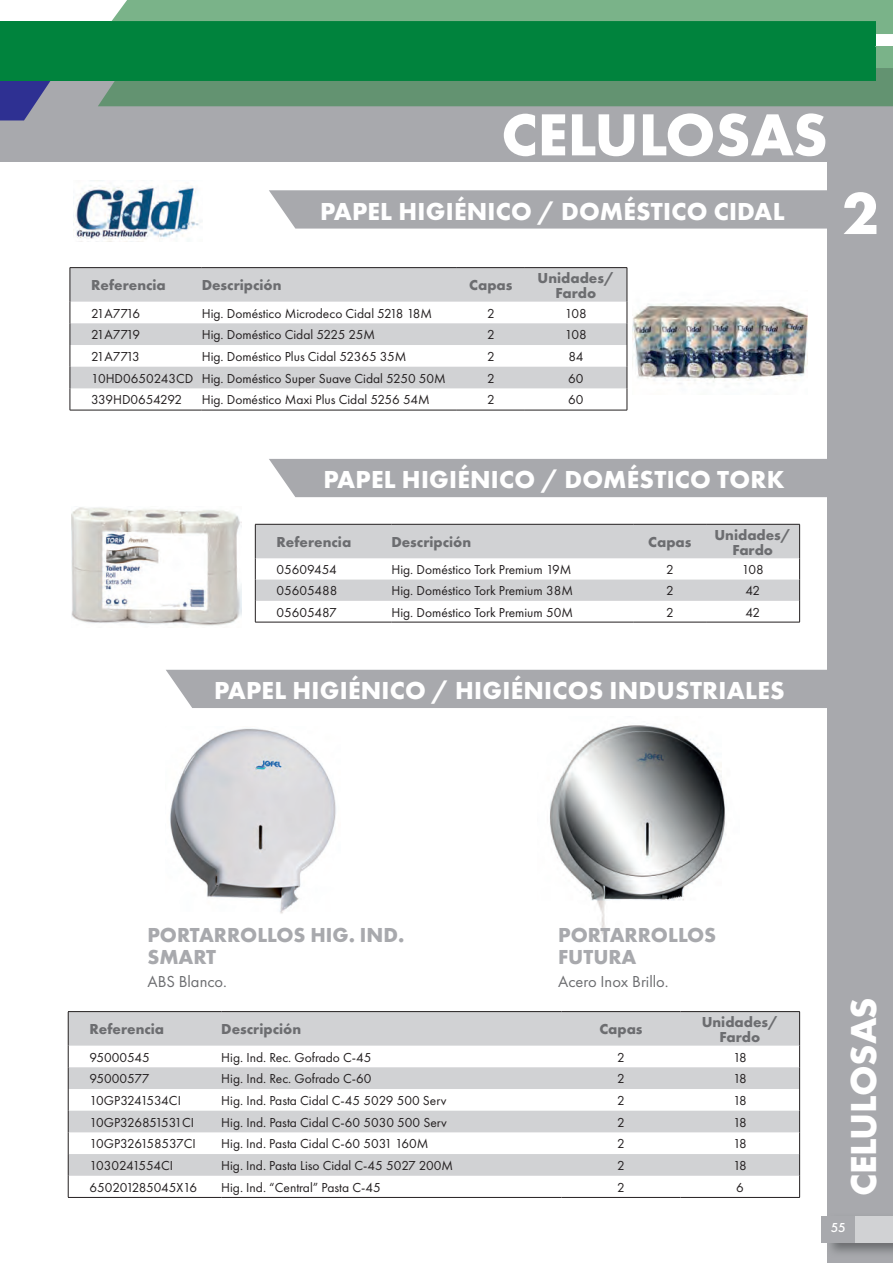
<style>
.page{position:relative;width:893px;height:1263px;background:#fff}
.page>*{position:absolute;margin:0;border:0;box-sizing:border-box;transform-origin:0 0}
.t1{font:700 61.5px "Futura PT";color:#fff}
.t2{font:700 37.5px "Futura PT";color:#fff}
.t3{font:700 25.5px "Futura PT";letter-spacing:.01em;color:#fff}
.t4{font:700 21px/22.5px "Futura PT";color:#a8a9ad}
.t5{font:16.5px "Futura PT";color:#6c6d70}
.t6{font:700 15px/15px "Futura PT";color:#6c6d70;text-align:center}
.t7{font:13.5px "Futura PT";color:#231f20}
.t8{font:13.5px "Futura PT";letter-spacing:-.02em;color:#231f20}
.t9{font:13.5px "Futura PT";letter-spacing:-.025em;color:#231f20}
.t10{font:13.5px "Futura PT";letter-spacing:-.055em;color:#231f20}
.t11{font:13.5px "Futura PT";letter-spacing:-.06em;color:#231f20}
.t12{font:13.5px "Futura PT";letter-spacing:-.075em;color:#231f20}
.t13{font:500 13.5px "Futura PT";color:#fff}
</style>
<div class="page">
<div style="left:828px;top:159px;width:65px;height:1104px;background:#a8a9ad"></div>
<div style="left:828px;top:1216px;width:65px;height:27px;background:#d1d2d4"></div>
<div style="left:821px;top:1216px;width:34px;height:27px;background:#a8a9ad"></div>
<div style="left:0;top:68px;width:893px;height:94px;background:#a8a9ad"></div>
<svg style="left:0;top:81px;width:51px;height:39px"></svg>
<div style="left:0;top:21px;width:876px;height:60px;background:#00833d"></div>
<svg style="left:98px;top:47px;width:795px;height:59px"></svg>
<svg style="left:111px;top:0;width:782px;height:34px"></svg>
<svg style="left:269px;top:190px;width:559px;height:39px;background:#abacb0"></svg>
<div style="left:269px;top:459px;width:559px;height:38px;background:#a8a9ad"></div>
<div style="left:166px;top:670px;width:662px;height:38px;background:#a8a9ad"></div>
<img style="left:71px;top:507px;width:171px;height:119px">
<img style="left:632px;top:302px;width:176px;height:82px">
<img style="left:170px;top:728px;width:166px;height:186px">
<img style="left:550px;top:725px;width:176px;height:210px">
<img style="left:75px;top:185px;width:127px;height:56px">
<svg style="left:71px;top:268px;width:556px;height:120px;fill:#d1d2d4"></svg>
<hr style="left:70px;top:267px;width:132px;height:1px;background:#231f20">
<hr style="left:70px;top:268px;width:1px;height:34px;background:#231f20">
<hr style="left:202px;top:267px;width:255px;height:1px;background:#231f20">
<hr style="left:457px;top:267px;width:68px;height:1px;background:#231f20">
<hr style="left:525px;top:267px;width:102px;height:1px;background:#231f20">
<hr style="left:627px;top:268px;width:1px;height:34px;background:#231f20">
<svg style="left:70px;top:302px;width:1px;height:108px"></svg>
<svg style="left:627px;top:302px;width:1px;height:108px"></svg>
<hr style="left:70px;top:410px;width:132px;height:1px;background:#231f20">
<hr style="left:202px;top:410px;width:255px;height:1px;background:#231f20">
<hr style="left:457px;top:410px;width:68px;height:1px;background:#231f20">
<hr style="left:525px;top:410px;width:102px;height:1px;background:#231f20">
<svg style="left:255px;top:524px;width:545px;height:98px"></svg>
<hr style="left:255px;top:622px;width:136px;height:1px;background:#231f20">
<hr style="left:391px;top:622px;width:243px;height:1px;background:#231f20">
<hr style="left:634px;top:622px;width:72px;height:1px;background:#231f20">
<hr style="left:706px;top:622px;width:94px;height:1px;background:#231f20">
<svg style="left:69px;top:1012px;width:730px;height:164px;fill:#d1d2d4"></svg>
<hr style="left:68px;top:1011px;width:153px;height:1px;background:#231f20">
<hr style="left:68px;top:1012px;width:1px;height:33px;background:#231f20">
<hr style="left:221px;top:1011px;width:340px;height:1px;background:#231f20">
<hr style="left:561px;top:1011px;width:120px;height:1px;background:#231f20">
<hr style="left:681px;top:1011px;width:119px;height:1px;background:#231f20">
<hr style="left:799px;top:1012px;width:1px;height:33px;background:#231f20">
<svg style="left:68px;top:1045px;width:1px;height:152px"></svg>
<svg style="left:799px;top:1045px;width:1px;height:152px"></svg>
<hr style="left:68px;top:1197px;width:153px;height:1px;background:#231f20">
<hr style="left:221px;top:1197px;width:340px;height:1px;background:#231f20">
<hr style="left:561px;top:1197px;width:120px;height:1px;background:#231f20">
<hr style="left:681px;top:1197px;width:119px;height:1px;background:#231f20">
<h1 class="t1" style="left:501px;top:95px;width:328px">CELULOSAS</h1>
<h3 class="t3" style="left:320px;top:195px;width:466px">PAPEL HIGIÉNICO / DOMÉSTICO CIDAL</h3>
<p class="t6" style="left:91px;top:278px;width:76px">Referencia</p>
<p class="t6" style="left:202px;top:278px;width:81px">Descripción</p>
<p class="t6" style="left:469px;top:278px;width:45px">Capas</p>
<p class="t6" style="left:538px;top:270px;width:78px">Unidades/<br>Fardo</p>
<p class="t10" style="left:91px;top:305px;width:51px">21A7716</p>
<p class="t7" style="left:202px;top:305px;width:232px">Hig. Doméstico Microdeco Cidal 5218 18M</p>
<p class="t7" style="left:487px;top:305px;width:9px">2</p>
<p class="t7" style="left:565px;top:305px;width:24px">108</p>
<p class="t11" style="left:91px;top:327px;width:50px">21A7719</p>
<p class="t7" style="left:202px;top:327px;width:175px">Hig. Doméstico Cidal 5225 25M</p>
<p class="t7" style="left:487px;top:327px;width:9px">2</p>
<p class="t7" style="left:565px;top:327px;width:24px">108</p>
<p class="t12" style="left:91px;top:348px;width:50px">21A7713</p>
<p class="t7" style="left:202px;top:348px;width:206px">Hig. Doméstico Plus Cidal 52365 35M</p>
<p class="t7" style="left:487px;top:348px;width:9px">2</p>
<p class="t7" style="left:568px;top:348px;width:16px">84</p>
<p class="t7" style="left:91px;top:370px;width:356px">10HD0650243CD Hig. Doméstico Super Suave Cidal 5250 50M</p>
<p class="t7" style="left:487px;top:370px;width:9px">2</p>
<p class="t7" style="left:568px;top:370px;width:17px">60</p>
<p class="t9" style="left:91px;top:392px;width:93px">339HD0654292</p>
<p class="t7" style="left:202px;top:392px;width:229px">Hig. Doméstico Maxi Plus Cidal 5256 54M</p>
<p class="t7" style="left:487px;top:392px;width:9px">2</p>
<p class="t7" style="left:568px;top:392px;width:17px">60</p>
<h1 class="t1" style="left:842px;top:174px;width:38px">2</h1>
<h3 class="t3" style="left:324px;top:463px;width:463px">PAPEL HIGIÉNICO / DOMÉSTICO TORK</h3>
<p class="t6" style="left:277px;top:534px;width:76px">Referencia</p>
<p class="t6" style="left:391px;top:534px;width:81px">Descripción</p>
<p class="t6" style="left:648px;top:534px;width:45px">Capas</p>
<p class="t6" style="left:714px;top:527px;width:78px">Unidades/<br>Fardo</p>
<p class="t7" style="left:277px;top:562px;width:62px">05609454</p>
<p class="t7" style="left:391px;top:562px;width:182px">Hig. Doméstico Tork Premium 19M</p>
<p class="t7" style="left:666px;top:562px;width:9px">2</p>
<p class="t7" style="left:742px;top:562px;width:24px">108</p>
<p class="t7" style="left:277px;top:583px;width:63px">05605488</p>
<p class="t7" style="left:391px;top:583px;width:183px">Hig. Doméstico Tork Premium 38M</p>
<p class="t7" style="left:666px;top:583px;width:9px">2</p>
<p class="t7" style="left:745px;top:583px;width:16px">42</p>
<p class="t7" style="left:277px;top:604px;width:62px">05605487</p>
<p class="t7" style="left:391px;top:604px;width:183px">Hig. Doméstico Tork Premium 50M</p>
<p class="t7" style="left:666px;top:604px;width:9px">2</p>
<p class="t7" style="left:745px;top:604px;width:16px">42</p>
<h3 class="t3" style="left:214px;top:674px;width:572px">PAPEL HIGIÉNICO / HIGIÉNICOS INDUSTRIALES</h3>
<h3 class="t4" style="left:147px;top:923px;width:258px">PORTARROLLOS HIG. IND.<br>SMART</h3>
<p class="t5" style="left:147px;top:971px;width:81px">ABS Blanco.</p>
<h3 class="t4" style="left:558px;top:923px;width:160px">PORTARROLLOS<br>FUTURA</h3>
<p class="t5" style="left:558px;top:971px;width:112px">Acero Inox Brillo.</p>
<p class="t6" style="left:89px;top:1021px;width:76px">Referencia</p>
<p class="t6" style="left:221px;top:1021px;width:81px">Descripción</p>
<p class="t6" style="left:599px;top:1021px;width:45px">Capas</p>
<p class="t6" style="left:702px;top:1014px;width:78px">Unidades/<br>Fardo</p>
<p class="t7" style="left:89px;top:1049px;width:62px">95000545</p>
<p class="t7" style="left:221px;top:1049px;width:152px">Hig. Ind. Rec. Gofrado C-45</p>
<p class="t7" style="left:617px;top:1049px;width:9px">2</p>
<p class="t7" style="left:733px;top:1049px;width:15px">18</p>
<p class="t7" style="left:89px;top:1071px;width:62px">95000577</p>
<p class="t7" style="left:221px;top:1071px;width:152px">Hig. Ind. Rec. Gofrado C-60</p>
<p class="t7" style="left:617px;top:1071px;width:9px">2</p>
<p class="t7" style="left:733px;top:1071px;width:15px">18</p>
<p class="t9" style="left:89px;top:1092px;width:93px">10GP3241534CI</p>
<p class="t7" style="left:221px;top:1092px;width:227px">Hig. Ind. Pasta Cidal C-45 5029 500 Serv</p>
<p class="t7" style="left:617px;top:1092px;width:9px">2</p>
<p class="t7" style="left:733px;top:1092px;width:15px">18</p>
<p class="t8" style="left:89px;top:1114px;width:106px">10GP326851531CI</p>
<p class="t7" style="left:221px;top:1114px;width:227px">Hig. Ind. Pasta Cidal C-60 5030 500 Serv</p>
<p class="t7" style="left:617px;top:1114px;width:9px">2</p>
<p class="t7" style="left:733px;top:1114px;width:15px">18</p>
<p class="t8" style="left:89px;top:1136px;width:108px">10GP326158537CI</p>
<p class="t7" style="left:221px;top:1136px;width:209px">Hig. Ind. Pasta Cidal C-60 5031 160M</p>
<p class="t7" style="left:617px;top:1136px;width:9px">2</p>
<p class="t7" style="left:733px;top:1136px;width:15px">18</p>
<p class="t7" style="left:89px;top:1157px;width:85px">1030241554CI</p>
<p class="t7" style="left:221px;top:1157px;width:234px">Hig. Ind. Pasta Liso Cidal C-45 5027 200M</p>
<p class="t7" style="left:617px;top:1157px;width:9px">2</p>
<p class="t7" style="left:733px;top:1157px;width:15px">18</p>
<p class="t7" style="left:89px;top:1179px;width:109px">650201285045X16</p>
<p class="t7" style="left:221px;top:1179px;width:161px">Hig. Ind. “Central” Pasta C-45</p>
<p class="t7" style="left:617px;top:1179px;width:9px">2</p>
<p class="t7" style="left:736px;top:1179px;width:9px">6</p>
<h2 class="t2" style="left:839px;top:1196px;width:201px;rotate:-90deg">CELULOSAS</h2>
<p class="t13" style="left:831px;top:1219px;width:17px">55</p>
</div>
